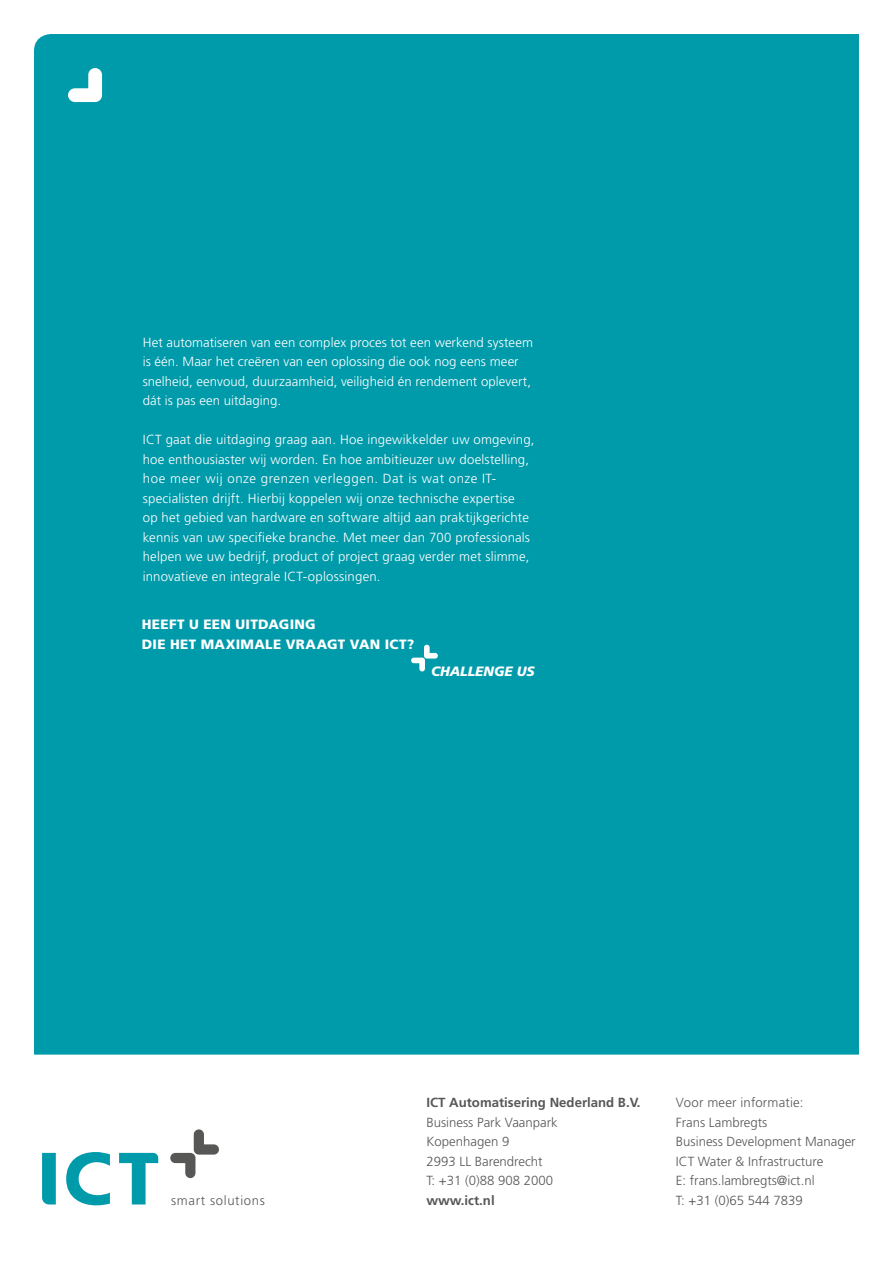
<style>
.page{position:relative;width:893px;height:1263px;background:#fff}
.page>*{position:absolute;margin:0;border:0;box-sizing:border-box;transform-origin:0 0}
.t1{font:900 13.5px/19.5px "Frutiger LT Std";letter-spacing:.025em;color:#fff}
.t2{font:italic 900 13.5px "Frutiger LT Std";color:#fff}
.t3{font:300 13.2px/19.5px "Frutiger LT Std";letter-spacing:.01em;color:#fff}
.t4{font:300 13.2px/19.5px "Frutiger LT Std";color:#575756}
.t5{font:700 13.2px "Frutiger LT Std";color:#575756}
.t6{font:300 13.05px "Frutiger LT Std";letter-spacing:.05em;color:#575756}
</style>
<div class="page">
<div style="left:34px;top:34px;width:825px;height:1020px;background:#009baa"></div>
<svg style="left:68px;top:68px;width:34px;height:34px"></svg>
<svg style="left:170px;top:1129px;width:49px;height:49px"></svg>
<svg style="left:66px;top:1152px;width:44px;height:53px"></svg>
<svg style="left:42px;top:1153px;width:14px;height:51px"></svg>
<svg style="left:119px;top:1153px;width:39px;height:51px"></svg>
<svg style="left:411px;top:645px;width:27px;height:26px"></svg>
<p class="t3" style="left:143px;top:332px;width:392px">Het automatiseren van een complex proces tot een werkend systeem is één. Maar het creëren van een oplossing die ook nog eens meer snelheid, eenvoud, duurzaamheid, veiligheid én rendement oplevert, dát is pas een uitdaging.</p>
<p class="t3" style="left:143px;top:430px;width:393px">ICT gaat die uitdaging graag aan. Hoe ingewikkelder uw omgeving, hoe enthousiaster wij worden. En hoe ambitieuzer uw doelstelling, hoe meer wij onze grenzen verleggen. Dat is wat onze IT&shy;specialisten drijft. Hierbij koppelen wij onze technische expertise<br>op het gebied van hardware en software altijd aan praktijkgerichte kennis van uw specifieke branche. Met meer dan 700 professionals helpen we uw bedrijf, product of project graag verder met slimme, innovatieve en integrale ICT-oplossingen.</p>
<p class="t1" style="left:142px;top:615px;width:274px">HEEFT U EEN UITDAGING<br>DIE HET MAXIMALE VRAAGT VAN ICT?</p>
<p class="t2" style="left:431px;top:663px;width:105px">CHALLENGE US</p>
<p class="t4" style="left:676px;top:1093px;width:181px">Voor meer informatie:<br>Frans Lambregts<br>Business Development Manager<br>ICT Water &amp; Infrastructure<br>E: frans.lambregts@ict.nl</p>
<p class="t5" style="left:426px;top:1095px;width:215px">ICT Automatisering Nederland B.V.</p>
<p class="t4" style="left:426px;top:1112px;width:133px">Business Park Vaanpark<br>Kopenhagen 9<br>2993 LL Barendrecht<br>T: +31 (0)88 908 2000</p>
<p class="t5" style="left:426px;top:1192px;width:70px">www.ict.nl</p>
<p class="t6" style="left:171px;top:1193px;width:95px">smart solutions</p>
<p class="t4" style="left:676px;top:1190px;width:128px">T: +31 (0)65 544 7839</p>
</div>
